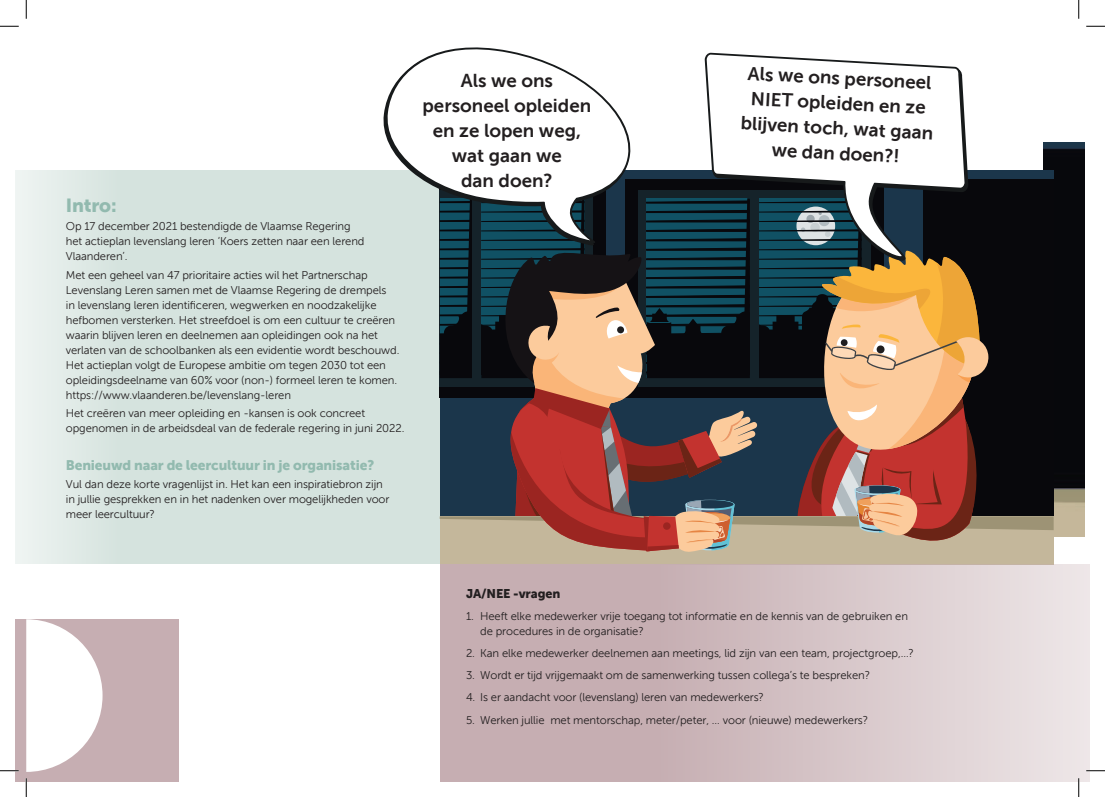
<style>
.page{position:relative;width:1105px;height:797px;background:#fff}
.page>*{position:absolute;margin:0;border:0;box-sizing:border-box;transform-origin:0 0}
.t1{font:18.75px/25px "Museo Sans 700";color:#231f20;text-align:center}
.t2{font:18.75px "Museo Sans 900";letter-spacing:-.01em;color:#92baaf}
.t3{font:13.75px "Museo Sans 900";letter-spacing:-.01em;color:#92baaf}
.t4{font:12.5px "Museo Sans 900";letter-spacing:-.01em;color:#231f20}
.t5{font:11.25px/15px "Museo Sans 300";letter-spacing:-.01em;color:#231f20}
</style>
<div class="page">
<div style="left:16px;top:170px;width:424px;height:394px;background:#d5e3de"></div>
<img style="left:1043px;top:142px;width:41px;height:394px">
<div style="left:923px;top:179px;width:131px;height:337px;background:#08080c"></div>
<svg style="left:440px;top:198px;width:614px;height:366px;background:#6b554b"></svg>
<svg style="left:385px;top:47px;width:246px;height:196px"></svg>
<svg style="left:705px;top:53px;width:261px;height:205px"></svg>
<div style="left:440px;top:564px;width:649px;height:217px;background:linear-gradient(to right,#bda1a6,#e9e1e2)"></div>
<div style="left:16px;top:619px;width:163px;height:162px;background:#c6aeb2"></div>
<svg style="left:26px;top:619px;width:77px;height:153px"></svg>
<svg style="left:0;top:25px;width:19px;height:2px"></svg>
<svg style="left:1086px;top:25px;width:19px;height:2px"></svg>
<svg style="left:0;top:770px;width:19px;height:1px"></svg>
<svg style="left:1086px;top:770px;width:19px;height:1px"></svg>
<svg style="left:25px;top:0;width:2px;height:19px"></svg>
<svg style="left:25px;top:778px;width:2px;height:19px"></svg>
<svg style="left:1078px;top:0;width:1px;height:19px"></svg>
<svg style="left:1078px;top:778px;width:1px;height:19px"></svg>
<h1 class="t2" style="left:66px;top:194px;width:52px">Intro:</h1>
<p class="t5" style="left:66px;top:219px;width:300px">Op 17 december 2021 bestendigde de Vlaamse Regering het actieplan levenslang leren ‘Koers zetten naar een lerend<br>Vlaanderen’.</p>
<p class="t5" style="left:66px;top:267px;width:335px">Met een geheel van 47 prioritaire acties wil het Partnerschap Levenslang Leren samen met de Vlaamse Regering de drempels<br>in levenslang leren identificeren, wegwerken en noodzakelijke hefbomen versterken. Het streefdoel is om een cultuur te creëren waarin blijven leren en deelnemen aan opleidingen ook na het verlaten van de schoolbanken als een evidentie wordt beschouwd.<br>Het actieplan volgt de Europese ambitie om tegen 2030 tot een opleidingsdeelname van 60% voor (non-) formeel leren te komen. https://www.vlaanderen.be/levenslang-leren</p>
<p class="t5" style="left:66px;top:406px;width:340px">Het creëren van meer opleiding en -kansen is ook concreet opgenomen in de arbeidsdeal van de federale regering in juni 2022.</p>
<p class="t3" style="left:66px;top:457px;width:310px">Benieuwd naar de leercultuur in je organisatie?</p>
<p class="t5" style="left:66px;top:477px;width:325px">Vul dan deze korte vragenlijst in. Het kan een inspiratiebron zijn in jullie gesprekken en in het nadenken over mogelijkheden voor meer leercultuur?</p>
<h1 class="t1" style="left:422px;top:68px;width:170px">Als we ons personeel opleiden en ze lopen weg, wat gaan we<br>dan doen?</h1>
<h1 class="t1" style="left:744px;top:60px;width:194px;rotate:3deg">Als we ons personeel<br>NIET opleiden en ze blijven toch, wat gaan we dan doen?!</h1>
<p class="t4" style="left:466px;top:586px;width:96px">JA/NEE -vragen</p>
<p class="t5" style="left:480px;top:609px;width:429px;text-indent:-14px">1. Heeft elke medewerker vrije toegang tot informatie en de kennis van de gebruiken en de procedures in de organisatie?</p>
<p class="t5" style="left:466px;top:646px;width:449px">2. Kan elke medewerker deelnemen aan meetings, lid zijn van een team, projectgroep,…?</p>
<p class="t5" style="left:466px;top:668px;width:406px">3. Wordt er tijd vrijgemaakt om de samenwerking tussen collega’s te bespreken?</p>
<p class="t5" style="left:466px;top:690px;width:299px">4. Is er aandacht voor (levenslang) leren van medewerkers?</p>
<p class="t5" style="left:466px;top:712px;width:404px">5. Werken jullie met mentorschap, meter/peter, … voor (nieuwe) medewerkers?</p>
</div>
